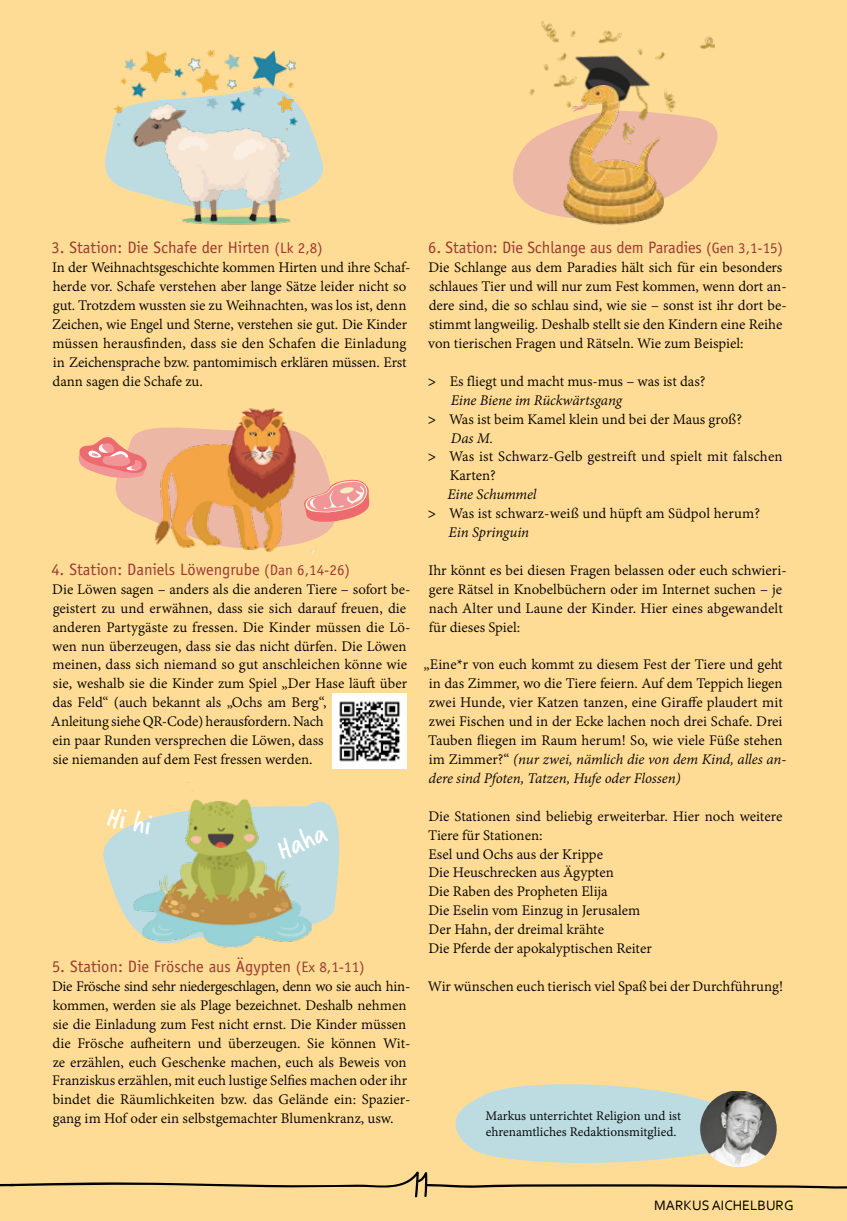
<style>
.page{position:relative;width:847px;height:1221px;background:#fff}
.page>*{position:absolute;margin:0;border:0;box-sizing:border-box;transform-origin:0 0}
.t1{font:31.5px "Verveine";color:#fff}
.t2{font:16.5px "Officina Sans";color:#9a3a30}
.t3{font:15.9px/18.9px "Adobe Devanagari";color:#000}
.t4{font:italic 15.9px "Adobe Devanagari";letter-spacing:-.01em;color:#000}
.t5{font:14.25px/16.5px "Adobe Devanagari";color:#000}
.t6{font:14.25px "Corbel";color:#000}
.s1{font-size:15px}
.s2{font-weight:700}
.s3{font-style:italic}
</style>
<div class="page">
<div style="left:0;top:0;width:846px;height:1220px;background:#ffdc95"></div>
<svg style="left:103px;top:803px;width:237px;height:117px;fill:#bcdce2"></svg>
<svg style="left:0;top:1084px;width:846px;height:112px"></svg>
<img style="left:119px;top:782px;width:206px;height:166px">
<img style="left:197px;top:824px;width:47px;height:34px">
<img style="left:699px;top:1090px;width:77px;height:76px">
<img style="left:333px;top:693px;width:73px;height:76px">
<svg style="left:522px;top:126px;width:196px;height:91px"></svg>
<img style="left:513px;top:20px;width:201px;height:179px">
<img style="left:563px;top:85px;width:100px;height:146px">
<img style="left:241px;top:408px;width:75px;height:147px">
<svg style="left:79px;top:414px;width:290px;height:136px"></svg>
<svg style="left:105px;top:110px;width:218px;height:83px"></svg>
<img style="left:124px;top:108px;width:178px;height:117px">
<img style="left:111px;top:49px;width:189px;height:82px">
<p class="t2" style="left:51px;top:238px;width:273px">3. Station: Die Schafe der Hirten <span class="s1">(Lk 2,8)</span></p>
<p class="t3" style="left:52px;top:259px;width:360px">In der Weihnachtsgeschichte kommen Hirten und ihre Schaf&shy;herde vor. Schafe verstehen aber lange Sätze leider nicht so gut. Trotzdem wussten sie zu Weihnachten, was los ist, denn Zeichen, wie Engel und Sterne, verstehen sie gut. Die Kinder müssen herausfinden, dass sie den Schafen die Einladung in Zeichensprache bzw. pantomimisch erklären müssen. Erst dann sagen die Schafe zu.</p>
<p class="t2" style="left:51px;top:559px;width:300px">4. Station: Daniels Löwengrube <span class="s1">(Dan 6,14-26)</span></p>
<p class="t3" style="left:51px;top:581px;width:361px">Die Löwen sagen – anders als die anderen Tiere – sofort be&shy;geistert zu und erwähnen, dass sie sich darauf freuen, die anderen Partygäste zu fressen. Die Kinder müssen die Lö&shy;wen nun überzeugen, dass sie das nicht dürfen. Die Löwen meinen, dass sich niemand so gut anschleichen könne wie sie, weshalb sie die Kinder zum Spiel „Der Hase läuft über das Feld“ (auch bekannt als „Ochs am Berg“,<br>Anleitung siehe QR-Code) herausfordern. Nach<br>ein paar Runden versprechen die Löwen, dass<br>sie niemanden auf dem Fest fressen werden.</p>
<h1 class="t1" style="left:113px;top:794px;width:46px;rotate:14deg">Hi hi</h1>
<h1 class="t1" style="left:269px;top:830px;width:53px;rotate:-23deg">Haha</h1>
<p class="t2" style="left:52px;top:956px;width:314px">5. Station: Die Frösche aus Ägypten <span class="s1">(Ex 8,1-11)</span></p>
<p class="t3" style="left:52px;top:977px;width:359px">Die Frösche sind sehr niedergeschlagen, denn wo sie auch hin&shy;kommen, werden sie als Plage bezeichnet. Deshalb nehmen sie die Einladung zum Fest nicht ernst. Die Kinder müssen die Frösche aufheitern und überzeugen. Sie können Wit&shy;ze erzählen, euch Geschenke machen, euch als Beweis von Franziskus erzählen, mit euch lustige Selfies machen oder ihr bindet die Räumlichkeiten bzw. das Gelände ein: Spazier&shy;gang im Hof oder ein selbstgemachter Blumenkranz, usw.</p>
<p class="t2" style="left:428px;top:238px;width:356px">6. Station: Die Schlange aus dem Paradies <span class="s1">(Gen 3,1-15)</span></p>
<p class="t3" style="left:428px;top:259px;width:360px">Die Schlange aus dem Paradies hält sich für ein besonders schlaues Tier und will nur zum Fest kommen, wenn dort an&shy;dere sind, die so schlau sind, wie sie – sonst ist ihr dort be&shy;stimmt langweilig. Deshalb stellt sie den Kindern eine Reihe von tierischen Fragen und Rätseln. Wie zum Beispiel:</p>
<p class="t3" style="left:427px;top:373px;width:279px"><span class="s2">&gt;</span> Es fliegt und macht mus-mus – was ist das?</p>
<p class="t4" style="left:450px;top:391px;width:173px">Eine Biene im Rückwärtsgang</p>
<p class="t3" style="left:427px;top:411px;width:315px"><span class="s2">&gt;</span> Was ist beim Kamel klein und bei der Maus groß?</p>
<p class="t4" style="left:450px;top:429px;width:44px">Das M.</p>
<p class="t3" style="left:427px;top:448px;width:356px"><span class="s2">&gt;</span> Was ist Schwarz-Gelb gestreift und spielt mit falschen</p>
<p class="t3" style="left:449px;top:467px;width:48px">Karten?</p>
<p class="t4" style="left:447px;top:485px;width:90px">Eine Schummel</p>
<p class="t3" style="left:427px;top:505px;width:333px"><span class="s2">&gt;</span> Was ist schwarz-weiß und hüpft am Südpol herum?</p>
<p class="t4" style="left:448px;top:523px;width:82px">Ein Springuin</p>
<p class="t3" style="left:428px;top:562px;width:359px">Ihr könnt es bei diesen Fragen belassen oder euch schwieri&shy;gere Rätsel in Knobelbüchern oder im Internet suchen – je nach Alter und Laune der Kinder. Hier eines abgewandelt für dieses Spiel:</p>
<p class="t3" style="left:423px;top:656px;width:364px">„Eine*r von euch kommt zu diesem Fest der Tiere und geht in das Zimmer, wo die Tiere feiern. Auf dem Teppich liegen zwei Hunde, vier Katzen tanzen, eine Giraffe plaudert mit zwei Fischen und in der Ecke lachen noch drei Schafe. Drei Tauben fliegen im Raum herum! So, wie viele Füße stehen im Zimmer?“ <span class="s3">(nur zwei, nämlich die von dem Kind, alles an&shy;dere sind Pfoten, Tatzen, Hufe oder Flossen)</span></p>
<p class="t3" style="left:428px;top:807px;width:355px">Die Stationen sind beliebig erweiterbar. Hier noch weitere Tiere für Stationen:<br>Esel und Ochs aus der Krippe<br>Die Heuschrecken aus Ägypten<br>Die Raben des Propheten Elija<br>Die Eselin vom Einzug in Jerusalem<br>Der Hahn, der dreimal krähte<br>Die Pferde der apokalyptischen Reiter</p>
<p class="t3" style="left:427px;top:978px;width:357px">Wir wünschen euch tierisch viel Spaß bei der Durchführung!</p>
<p class="t5" style="left:485px;top:1108px;width:197px">Markus unterrichtet Religion und ist ehrenamtliches Redaktionsmitglied.</p>
<p class="t6" style="left:654px;top:1195px;width:141px">MARKUS AICHELBURG</p>
</div>
